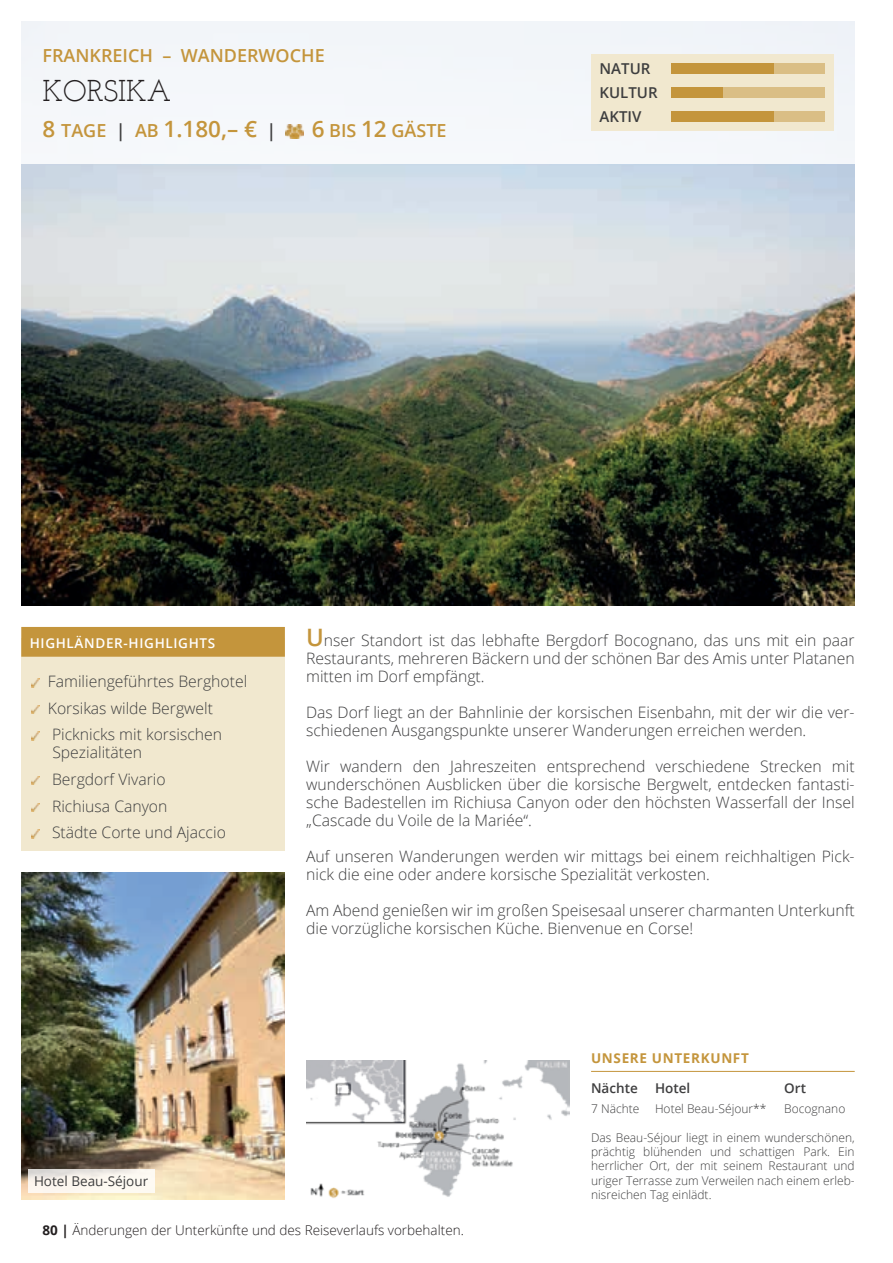
<style>
.page{position:relative;width:893px;height:1263px;background:#fff}
.page>*{position:absolute;margin:0;border:0;box-sizing:border-box;transform-origin:0 0}
.Reisetitel_Headline{font:30px "Josefin Slab";color:#231f20}
.Reisetitel_Subline{font:600 22.5px "Open Sans";color:#c4953c}
.Reisetitel_Subline-2{font:600 18px "Open Sans";color:#c4953c}
.Teasertext{font:300 15.75px/18px "Open Sans";color:#3e3e3f}
.Highländer-Highlight{font:300 15.75px/18px "Open Sans";color:#3e3e3f}
.Reise_Skala{font:600 15px "Open Sans";color:#3e3e3f}
.t1{font:300 13.5px "Open Sans";color:#231f20}
.Kasten_-_Headline{font:600 13.5px "Open Sans";letter-spacing:.05em;color:#fff}
.Bildtitel{font:13.5px "Open Sans";color:#3e3e3f}
.Headline_Unterkünfte{font:700 13.5px "Open Sans";letter-spacing:.05em;color:#c4953c}
.Unterkünfte_-_Tabell{font:600 13.5px "Open Sans";color:#3e3e3f}
.Hotel_Infotext{font:300 12px/14.4px "Open Sans";color:#3e3e3f;text-align:justify}
.Unterkünfte___Preist{font:300 12px "Open Sans";color:#3e3e3f}
.s1{font-size:18px}
.s2{font-size:18px;color:#3e3e3f}
.s3{font-size:22.5px}
.s4{font-weight:600;font-size:24px;color:#c4953c}
.s5{font-weight:700}
</style>
<div class="page">
<img style="left:21px;top:164px;width:834px;height:442px">
<div style="left:19px;top:19px;width:838px;height:145px;background:#f4f7fa"></div>
<img style="left:286px;top:124px;width:17px;height:15px">
<img style="left:306px;top:1060px;width:264px;height:139px">
<div style="left:591px;top:54px;width:242px;height:77px;background:#f1e8cf"></div>
<div style="left:672px;top:111px;width:153px;height:11px;background:#dabe85"></div>
<div style="left:672px;top:87px;width:153px;height:11px;background:#dabe85"></div>
<div style="left:672px;top:63px;width:153px;height:11px;background:#dabe85"></div>
<div style="left:672px;top:63px;width:102px;height:11px;background:#c4953c"></div>
<div style="left:672px;top:87px;width:51px;height:11px;background:#c4953c"></div>
<div style="left:672px;top:111px;width:102px;height:11px;background:#c4953c"></div>
<div style="left:21px;top:638px;width:264px;height:213px;background:#f1e8cf"></div>
<div style="left:21px;top:627px;width:264px;height:30px;background:#c4953c"></div>
<svg style="left:32px;top:679px;width:8px;height:8px"></svg>
<svg style="left:32px;top:705px;width:8px;height:9px"></svg>
<svg style="left:32px;top:732px;width:8px;height:8px"></svg>
<svg style="left:32px;top:776px;width:8px;height:9px"></svg>
<svg style="left:32px;top:803px;width:8px;height:8px"></svg>
<svg style="left:32px;top:829px;width:8px;height:9px"></svg>
<img style="left:21px;top:872px;width:264px;height:327px">
<svg style="left:28px;top:1170px;width:127px;height:23px;fill:#fdf7ef"></svg>
<hr style="left:591px;top:1071px;width:264px;height:1px;background:#c4953c">
<p class="Reisetitel_Subline-2" style="left:43px;top:43px;width:284px">FRANKREICH – WANDERWOCHE</p>
<p class="Reisetitel_Headline" style="left:43px;top:73px;width:130px">KORSIKA</p>
<p class="Reisetitel_Subline" style="left:43px;top:113px;width:235px">8 <span class="s1">TAGE</span> <span class="s2">|</span> <span class="s1">AB</span> 1.180,– € <span class="s2">|</span></p>
<p class="Reisetitel_Subline-2" style="left:312px;top:118px;width:136px"><span class="s3">6</span> BIS <span class="s3">12</span> GÄSTE</p>
<p class="Reise_Skala" style="left:600px;top:58px;width:52px">NATUR</p>
<p class="Reise_Skala" style="left:600px;top:82px;width:60px">KULTUR</p>
<p class="Reise_Skala" style="left:600px;top:106px;width:43px">AKTIV</p>
<p class="Kasten_-_Headline" style="left:30px;top:634px;width:187px">HIGHLÄNDER-HIGHLIGHTS</p>
<p class="Highländer-Highlight" style="left:48px;top:672px;width:201px">Familiengeführtes Berghotel</p>
<p class="Highländer-Highlight" style="left:48px;top:699px;width:167px">Korsikas wilde Bergwelt</p>
<p class="Highländer-Highlight" style="left:52px;top:725px;width:172px">Picknicks mit korsischen<br>Spezialitäten</p>
<p class="Highländer-Highlight" style="left:52px;top:770px;width:115px">Bergdorf Vivario</p>
<p class="Highländer-Highlight" style="left:52px;top:796px;width:117px">Richiusa Canyon</p>
<p class="Highländer-Highlight" style="left:52px;top:823px;width:175px">Städte Corte und Ajaccio</p>
<p class="Bildtitel" style="left:34px;top:1172px;width:116px">Hotel Beau-Séjour</p>
<p class="Teasertext" style="left:306px;top:630px;width:550px;text-align:justify"><span class="s4">U</span>nser Standort ist das lebhafte Bergdorf Bocognano, das uns mit ein paar Restaurants, mehreren Bäckern und der schönen Bar des Amis unter Platanen mitten im Dorf empfängt.</p>
<p class="Teasertext" style="left:306px;top:702px;width:550px">Das Dorf liegt an der Bahnlinie der korsischen Eisenbahn, mit der wir die ver&shy;schiedenen Ausgangspunkte unserer Wanderungen erreichen werden.</p>
<p class="Teasertext" style="left:306px;top:756px;width:550px;text-align:justify">Wir wandern den Jahreszeiten entsprechend verschiedene Strecken mit wunderschönen Ausblicken über die korsische Bergwelt, entdecken fantasti&shy;sche Badestellen im Richiusa Canyon oder den höchsten Wasserfall der Insel „Cascade du Voile de la Mariée“.</p>
<p class="Teasertext" style="left:306px;top:846px;width:550px">Auf unseren Wanderungen werden wir mittags bei einem reichhaltigen Pick&shy;nick die eine oder andere korsische Spezialität verkosten.</p>
<p class="Teasertext" style="left:306px;top:900px;width:550px">Am Abend genießen wir im großen Speisesaal unserer charmanten Unterkunft die vorzügliche korsischen Küche. Bienvenue en Corse!</p>
<p class="Headline_Unterkünfte" style="left:591px;top:1048px;width:159px">UNSERE UNTERKUNFT</p>
<p class="Unterkünfte_-_Tabell" style="left:591px;top:1079px;width:48px">Nächte</p>
<p class="Unterkünfte_-_Tabell" style="left:655px;top:1079px;width:37px">Hotel</p>
<p class="Unterkünfte_-_Tabell" style="left:784px;top:1079px;width:23px">Ort</p>
<p class="Unterkünfte___Preist" style="left:591px;top:1101px;width:50px">7 Nächte</p>
<p class="Unterkünfte___Preist" style="left:655px;top:1101px;width:113px">Hotel Beau-Séjour**</p>
<p class="Unterkünfte___Preist" style="left:784px;top:1101px;width:63px">Bocognano</p>
<p class="Hotel_Infotext" style="left:591px;top:1130px;width:265px">Das Beau-Séjour liegt in einem wunderschönen, prächtig blühenden und schattigen Park. Ein herrlicher Ort, der mit seinem Restaurant und uriger Terrasse zum Verweilen nach einem erleb&shy;nisreichen Tag einlädt.</p>
<p class="t1" style="left:43px;top:1221px;width:423px"><span class="s5">80 |</span> Änderungen der Unterkünfte und des Reiseverlaufs vorbehalten.</p>
</div>
